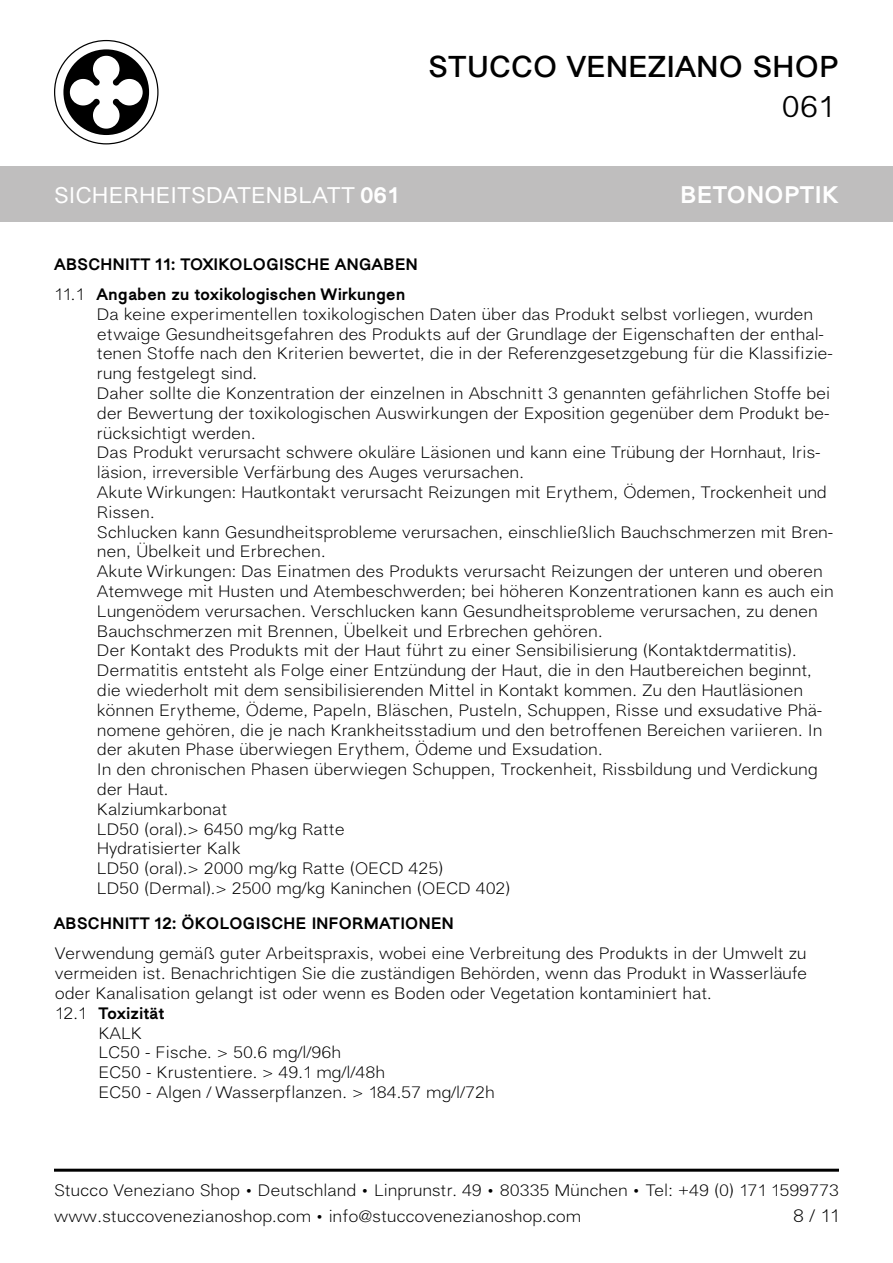
<style>
.page{position:relative;width:893px;height:1263px;background:#fff}
.page>*{position:absolute;margin:0;border:0;box-sizing:border-box;transform-origin:0 0}
.t1{font:700 30px "Atto";color:#000}
.t2{font:30px "Atto";color:#000}
.t3{font:800 24px "Atto";color:#fff}
.t4{font:500 22.5px "Atto";color:#fff}
.t5{font:300 18px "Atto";color:#000}
.t6{font:300 16.5px/19.8px "Atto";color:#000}
.t7{font:800 16.5px "Atto";color:#000}
.s1{font-weight:800}
</style>
<div class="page">
<div style="left:0;top:166px;width:893px;height:56px;background:#bfbebe"></div>
<svg style="left:54px;top:40px;width:105px;height:104px"></svg>
<hr style="left:54px;top:1169px;width:785px;height:3px;background:#000">
<h1 class="t1" style="left:428px;top:48px;width:412px">STUCCO VENEZIANO SHOP</h1>
<h1 class="t2" style="left:782px;top:88px;width:53px">061</h1>
<h3 class="t4" style="left:54px;top:181px;width:346px">SICHERHEITSDATENBLATT <span class="s1">061</span></h3>
<h2 class="t3" style="left:680px;top:178px;width:160px">BETONOPTIK</h2>
<p class="t7" style="left:55px;top:253px;width:365px">ABSCHNITT 11: TOXIKOLOGISCHE ANGABEN</p>
<p class="t6" style="left:54px;top:284px;width:31px">11.1</p>
<p class="t7" style="left:97px;top:283px;width:310px">Angaben zu toxikologischen Wirkungen</p>
<p class="t6" style="left:97px;top:304px;width:737px">Da keine experimentellen toxikologischen Daten über das Produkt selbst vorliegen, wurden etwaige Gesundheitsgefahren des Produkts auf der Grundlage der Eigenschaften der enthal&shy;tenen Stoffe nach den Kriterien bewertet, die in der Referenzgesetzgebung für die Klassifizie&shy;rung festgelegt sind.</p>
<p class="t6" style="left:97px;top:383px;width:734px;text-align:justify">Daher sollte die Konzentration der einzelnen in Abschnitt 3 genannten gefährlichen Stoffe bei der Bewertung der toxikologischen Auswirkungen der Exposition gegenüber dem Produkt be&shy;rücksichtigt werden.</p>
<p class="t6" style="left:97px;top:443px;width:725px">Das Produkt verursacht schwere okuläre Läsionen und kann eine Trübung der Hornhaut, Iris&shy;läsion, irreversible Verfärbung des Auges verursachen.</p>
<p class="t6" style="left:97px;top:482px;width:731px">Akute Wirkungen: Hautkontakt verursacht Reizungen mit Erythem, Ödemen, Trockenheit und<br>Rissen.</p>
<p class="t6" style="left:97px;top:522px;width:738px">Schlucken kann Gesundheitsprobleme verursachen, einschließlich Bauchschmerzen mit Bren&shy;nen, Übelkeit und Erbrechen.</p>
<p class="t6" style="left:97px;top:562px;width:738px">Akute Wirkungen: Das Einatmen des Produkts verursacht Reizungen der unteren und oberen Atemwege mit Husten und Atembeschwerden; bei höheren Konzentrationen kann es auch ein Lungenödem verursachen. Verschlucken kann Gesundheitsprobleme verursachen, zu denen Bauchschmerzen mit Brennen, Übelkeit und Erbrechen gehören.</p>
<p class="t6" style="left:97px;top:641px;width:701px">Der Kontakt des Produkts mit der Haut führt zu einer Sensibilisierung (Kontaktdermatitis).</p>
<p class="t6" style="left:97px;top:661px;width:727px">Dermatitis entsteht als Folge einer Entzündung der Haut, die in den Hautbereichen beginnt, die wiederholt mit dem sensibilisierenden Mittel in Kontakt kommen. Zu den Hautläsionen können Erytheme, Ödeme, Papeln, Bläschen, Pusteln, Schuppen, Risse und exsudative Phä&shy;nomene gehören, die je nach Krankheitsstadium und den betroffenen Bereichen variieren. In der akuten Phase überwiegen Erythem, Ödeme und Exsudation.</p>
<p class="t6" style="left:97px;top:760px;width:722px">In den chronischen Phasen überwiegen Schuppen, Trockenheit, Rissbildung und Verdickung der Haut.</p>
<p class="t6" style="left:97px;top:799px;width:132px">Kalziumkarbonat</p>
<p class="t6" style="left:97px;top:819px;width:249px">LD50 (oral).&gt; 6450 mg/kg Ratte</p>
<p class="t6" style="left:97px;top:839px;width:145px">Hydratisierter Kalk</p>
<p class="t6" style="left:97px;top:859px;width:348px">LD50 (oral).&gt; 2000 mg/kg Ratte (OECD 425)</p>
<p class="t6" style="left:97px;top:878px;width:415px">LD50 (Dermal).&gt; 2500 mg/kg Kaninchen (OECD 402)</p>
<p class="t7" style="left:54px;top:912px;width:402px">ABSCHNITT 12: ÖKOLOGISCHE INFORMATIONEN</p>
<p class="t6" style="left:55px;top:943px;width:753px;text-align:justify">Verwendung gemäß guter Arbeitspraxis, wobei eine Verbreitung des Produkts in der Umwelt zu vermeiden ist. Benachrichtigen Sie die zuständigen Behörden, wenn das Produkt in Wasserläufe oder Kanalisation gelangt ist oder wenn es Boden oder Vegetation kontaminiert hat.</p>
<p class="t7" style="left:98px;top:1002px;width:68px">Toxizität</p>
<p class="t6" style="left:98px;top:1023px;width:45px">KALK</p>
<p class="t6" style="left:98px;top:1043px;width:244px">LC50 - Fische. &gt; 50.6 mg/l/96h</p>
<p class="t6" style="left:98px;top:1063px;width:288px">EC50 - Krustentiere. &gt; 49.1 mg/l/48h</p>
<p class="t6" style="left:98px;top:1082px;width:398px">EC50 - Algen / Wasserpflanzen. &gt; 184.57 mg/l/72h</p>
<p class="t6" style="left:55px;top:1003px;width:33px">12.1</p>
<p class="t6" style="left:54px;top:1181px;width:786px">Stucco Veneziano Shop • Deutschland • Linprunstr. 49 • 80335 München • Tel: +49 (0) 171 1599773</p>
<p class="t6" style="left:54px;top:1207px;width:528px">www.stuccovenezianoshop.com • info@stuccovenezianoshop.com</p>
<p class="t5" style="left:793px;top:1204px;width:47px">8 / 11</p>
</div>
